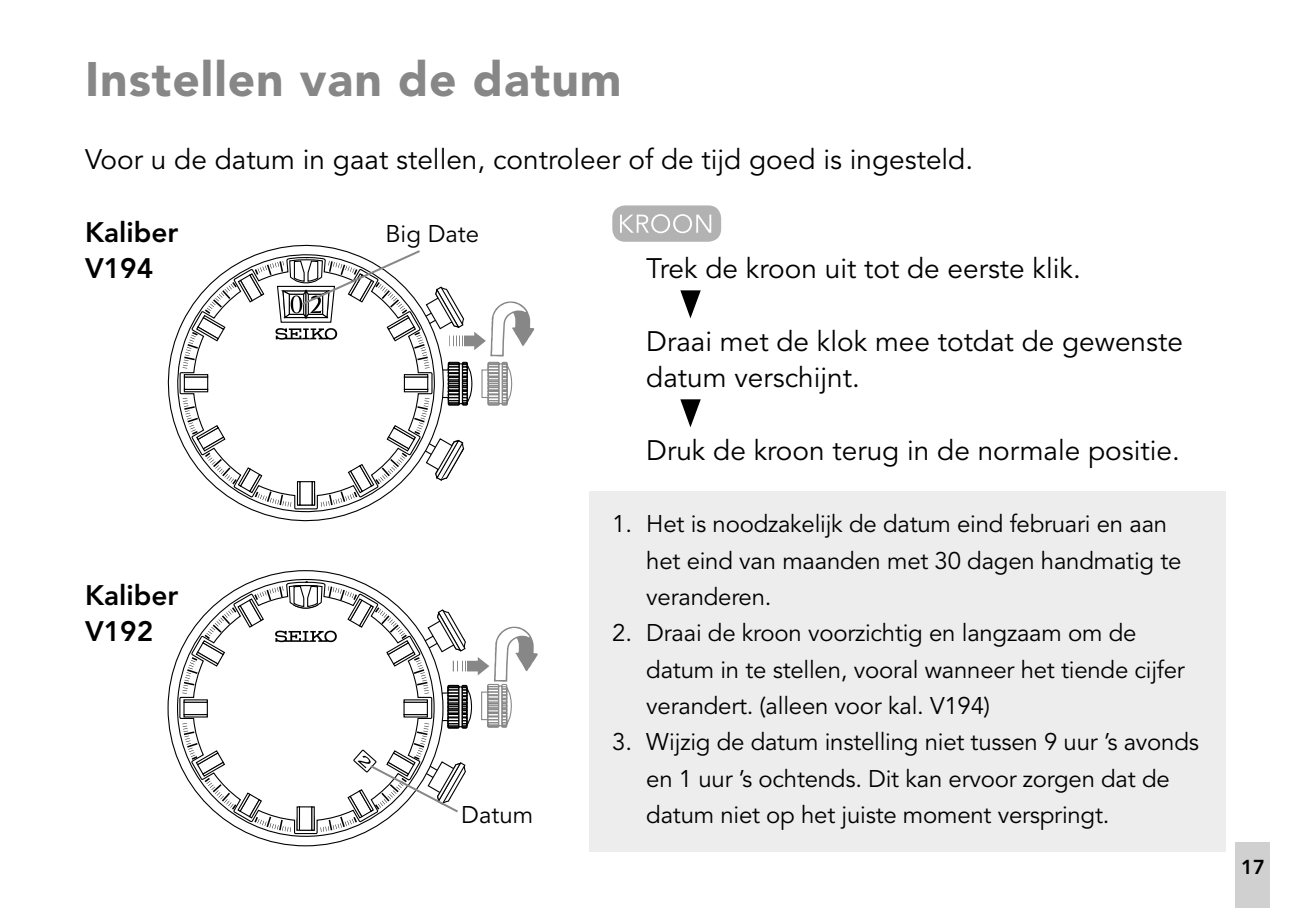
<style>
.page{position:relative;width:1304px;height:908px;background:#fff}
.page>*{position:absolute;margin:0;border:0;box-sizing:border-box;transform-origin:0 0}
.t1{font:900 48px "Avenir LT Std";letter-spacing:.02em;color:#878787}
.t2{font:28px/36.4px "Avenir LT Std";color:#000}
.t3{font:800 28px/36.4px "Avenir LT Std";color:#000}
.t4{font:24px/36.4px "Avenir LT Std";letter-spacing:-.01em;color:#000}
.t5{font:800 20px "Avenir LT Std";color:#000}
</style>
<div class="page">
<div style="left:1236px;top:841px;width:34px;height:66px;background:#d0d0d0"></div>
<div style="left:590px;top:491px;width:636px;height:142px;background:#ededed"></div>
<div style="left:590px;top:600px;width:636px;height:142px;background:#ededed"></div>
<div style="left:590px;top:709px;width:636px;height:142px;background:#ededed"></div>
<div style="left:612px;top:205px;width:109px;height:37px;background:#b3b2b2;border-radius:13px"></div>
<svg style="left:620px;top:214px;width:91px;height:19px"></svg>
<svg style="left:680px;top:290px;width:21px;height:28px"></svg>
<svg style="left:680px;top:399px;width:21px;height:28px"></svg>
<svg style="left:167px;top:244px;width:180px;height:278px"></svg>
<svg style="left:175px;top:252px;width:194px;height:263px"></svg>
<svg style="left:183px;top:248px;width:351px;height:258px"></svg>
<svg style="left:173px;top:574px;width:196px;height:267px"></svg>
<svg style="left:182px;top:584px;width:356px;height:247px"></svg>
<h1 class="t1" style="left:85px;top:51px;width:538px">Instellen van de datum</h1>
<p class="t2" style="left:85px;top:142px;width:890px">Voor u de datum in gaat stellen, controleer of de tijd goed is ingesteld.</p>
<p class="t3" style="left:85px;top:214px;width:95px">Kaliber<br>V194</p>
<p class="t3" style="left:85px;top:577px;width:95px">Kaliber<br>V192</p>
<p class="t4" style="left:386px;top:216px;width:95px">Big Date</p>
<p class="t4" style="left:461px;top:796px;width:74px">Datum</p>
<p class="t2" style="left:646px;top:251px;width:436px">Trek de kroon uit tot de eerste klik.</p>
<p class="t2" style="left:646px;top:323px;width:538px">Draai met de klok mee totdat de gewenste datum verschijnt.</p>
<p class="t2" style="left:646px;top:432px;width:535px">Druk de kroon terug in de normale positie.</p>
<p class="t4" style="left:646px;top:506px;width:537px;text-indent:-34px">1. Het is noodzakelijk de datum eind februari en aan het eind van maanden met 30 dagen handmatig te veranderen.</p>
<p class="t4" style="left:646px;top:615px;width:540px;text-indent:-34px">2. Draai de kroon voorzichtig en langzaam om de datum in te stellen, vooral wanneer het tiende cijfer verandert. (alleen voor kal. V194)</p>
<p class="t4" style="left:646px;top:724px;width:554px;text-indent:-34px">3. Wijzig de datum instelling niet tussen 9 uur ’s avonds en 1 uur ’s ochtends. Dit kan ervoor zorgen dat de datum niet op het juiste moment verspringt.</p>
<p class="t5" style="left:1241px;top:855px;width:25px">17</p>
</div>
